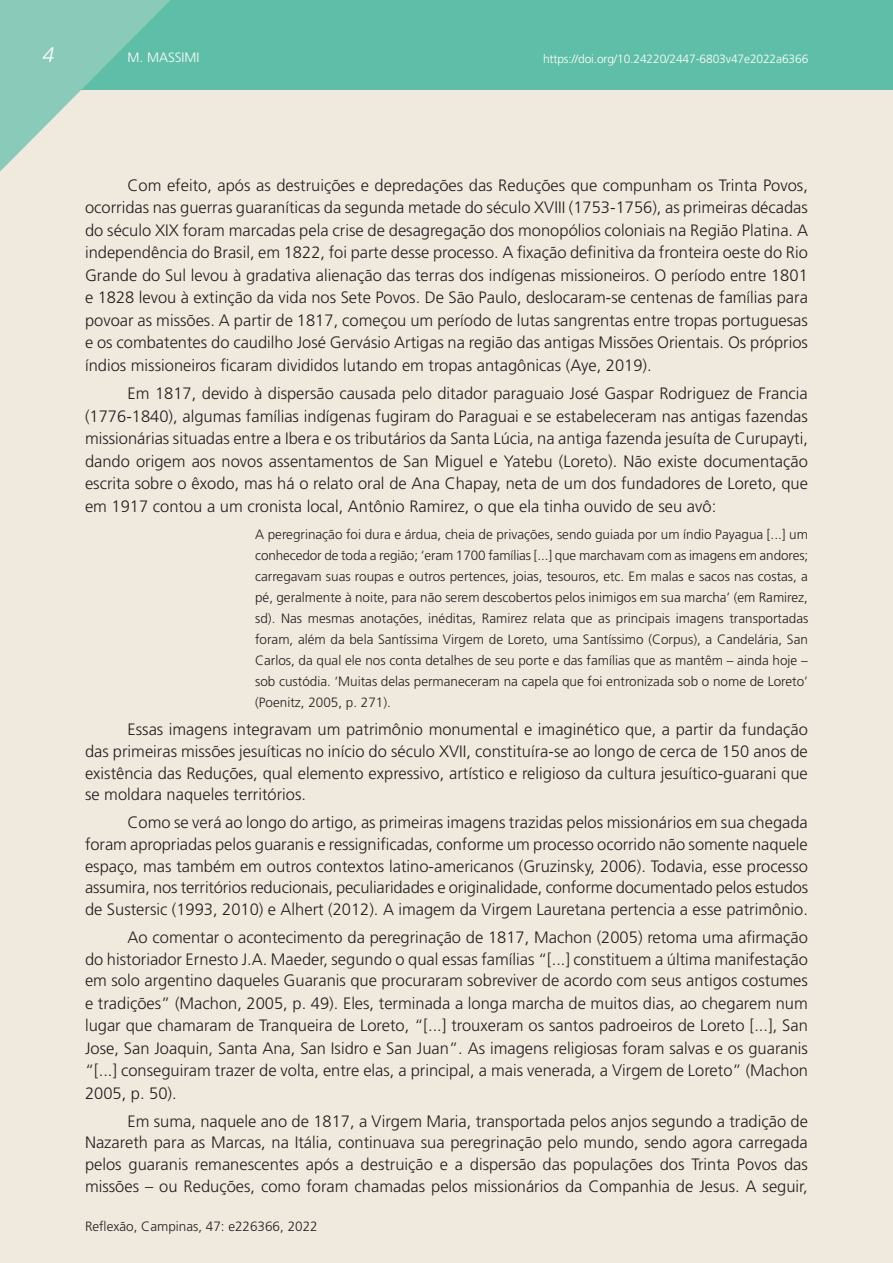
<style>
.page{position:relative;width:893px;height:1263px;background:#fff}
.page>*{position:absolute;margin:0;border:0;box-sizing:border-box;transform-origin:0 0}
.t1{font:italic 300 21px "Frutiger";color:#fff}
.P1{font:300 16.5px/22.5px "Frutiger";color:#231f20;text-align:justify}
.P1a{font:300 13.5px/21px "Frutiger";color:#231f20;text-align:justify}
.t2{font:300 13.5px "Frutiger";color:#fff}
.t3{font:300 12px "Frutiger";letter-spacing:-.01em;color:#fff}
</style>
<div class="page">
<div style="left:0;top:89px;width:893px;height:1174px;background:#f0eade"></div>
<div style="left:0;top:0;width:893px;height:89px;background:#5fbea7"></div>
<svg style="left:0;top:0;width:174px;height:173px;background:#a9d4c4"></svg>
<p class="t1" style="left:43px;top:43px;width:13px">4</p>
<p class="t2" style="left:128px;top:50px;width:74px">M. MASSIMI</p>
<p class="t3" style="left:543px;top:52px;width:267px">https://doi.org/10.24220/2447-6803v47e2022a6366</p>
<p class="P1" style="left:85px;top:174px;width:724px;text-indent:43px">Com efeito, após as destruições e depredações das Reduções que compunham os Trinta Povos, ocorridas nas guerras guaraníticas da segunda metade do século XVIII (1753-1756), as primeiras décadas do século XIX foram marcadas pela crise de desagregação dos monopólios coloniais na Região Platina. A independência do Brasil, em 1822, foi parte desse processo. A fixação definitiva da fronteira oeste do Rio Grande do Sul levou à gradativa alienação das terras dos indígenas missioneiros. O período entre 1801 e 1828 levou à extinção da vida nos Sete Povos. De São Paulo, deslocaram-se centenas de famílias para povoar as missões. A partir de 1817, começou um período de lutas sangrentas entre tropas portuguesas e os combatentes do caudilho José Gervásio Artigas na região das antigas Missões Orientais. Os próprios índios missioneiros ficaram divididos lutando em tropas antagônicas (Aye, 2019).</p>
<p class="P1" style="left:85px;top:382px;width:724px;text-indent:43px">Em 1817, devido à dispersão causada pelo ditador paraguaio José Gaspar Rodriguez de Francia (1776-1840), algumas famílias indígenas fugiram do Paraguai e se estabeleceram nas antigas fazendas missionárias situadas entre a Ibera e os tributários da Santa Lúcia, na antiga fazenda jesuíta de Curupayti, dando origem aos novos assentamentos de San Miguel e Yatebu (Loreto). Não existe documentação escrita sobre o êxodo, mas há o relato oral de Ana Chapay, neta de um dos fundadores de Loreto, que em 1917 contou a um cronista local, Antônio Ramirez, o que ela tinha ouvido de seu avô:</p>
<p class="P1a" style="left:255px;top:524px;width:555px">A peregrinação foi dura e árdua, cheia de privações, sendo guiada por um índio Payagua [...] um conhecedor de toda a região; ‘eram 1700 famílias [...] que marchavam com as imagens em andores; carregavam suas roupas e outros pertences, joias, tesouros, etc. Em malas e sacos nas costas, a pé, geralmente à noite, para não serem descobertos pelos inimigos em sua marcha’ (em Ramirez, sd). Nas mesmas anotações, inéditas, Ramirez relata que as principais imagens transportadas foram, além da bela Santíssima Virgem de Loreto, uma Santíssimo (Corpus), a Candelária, San Carlos, da qual ele nos conta detalhes de seu porte e das famílias que as mantêm – ainda hoje – sob custódia. ‘Muitas delas permaneceram na capela que foi entronizada sob o nome de Loreto’ (Poenitz, 2005, p. 271).</p>
<p class="P1" style="left:85px;top:719px;width:724px;line-height:21.8px;text-indent:43px">Essas imagens integravam um patrimônio monumental e imaginético que, a partir da fundação das primeiras missões jesuíticas no início do século XVII, constituíra-se ao longo de cerca de 150 anos de existência das Reduções, qual elemento expressivo, artístico e religioso da cultura jesuítico-guarani que se moldara naqueles territórios.</p>
<p class="P1" style="left:85px;top:812px;width:725px;line-height:21.8px;text-indent:43px">Como se verá ao longo do artigo, as primeiras imagens trazidas pelos missionários em sua chegada foram apropriadas pelos guaranis e ressignificadas, conforme um processo ocorrido não somente naquele espaço, mas também em outros contextos latino-americanos (Gruzinsky, 2006). Todavia, esse processo assumira, nos territórios reducionais, peculiaridades e originalidade, conforme documentado pelos estudos de Sustersic (1993, 2010) e Alhert (2012). A imagem da Virgem Lauretana pertencia a esse patrimônio.</p>
<p class="P1" style="left:85px;top:926px;width:724px;text-indent:43px">Ao comentar o acontecimento da peregrinação de 1817, Machon (2005) retoma uma afirmação do historiador Ernesto J.A. Maeder, segundo o qual essas famílias “[...] constituem a última manifestação em solo argentino daqueles Guaranis que procuraram sobreviver de acordo com seus antigos costumes e tradições” (Machon, 2005, p. 49). Eles, terminada a longa marcha de muitos dias, ao chegarem num lugar que chamaram de Tranqueira de Loreto, “[...] trouxeram os santos padroeiros de Loreto [...], San Jose, San Joaquin, Santa Ana, San Isidro e San Juan”. As imagens religiosas foram salvas e os guaranis “[...] conseguiram trazer de volta, entre elas, a principal, a mais venerada, a Virgem de Loreto” (Machon 2005, p. 50).</p>
<p class="P1" style="left:85px;top:1110px;width:724px;line-height:21.8px;text-indent:43px">Em suma, naquele ano de 1817, a Virgem Maria, transportada pelos anjos segundo a tradição de Nazareth para as Marcas, na Itália, continuava sua peregrinação pelo mundo, sendo agora carregada pelos guaranis remanescentes após a destruição e a dispersão das populações dos Trinta Povos das missões – ou Reduções, como foram chamadas pelos missionários da Companhia de Jesus. A seguir,</p>
<p class="P1a" style="left:85px;top:1215px;width:234px">Reflexão, Campinas, 47: e226366, 2022</p>
</div>
